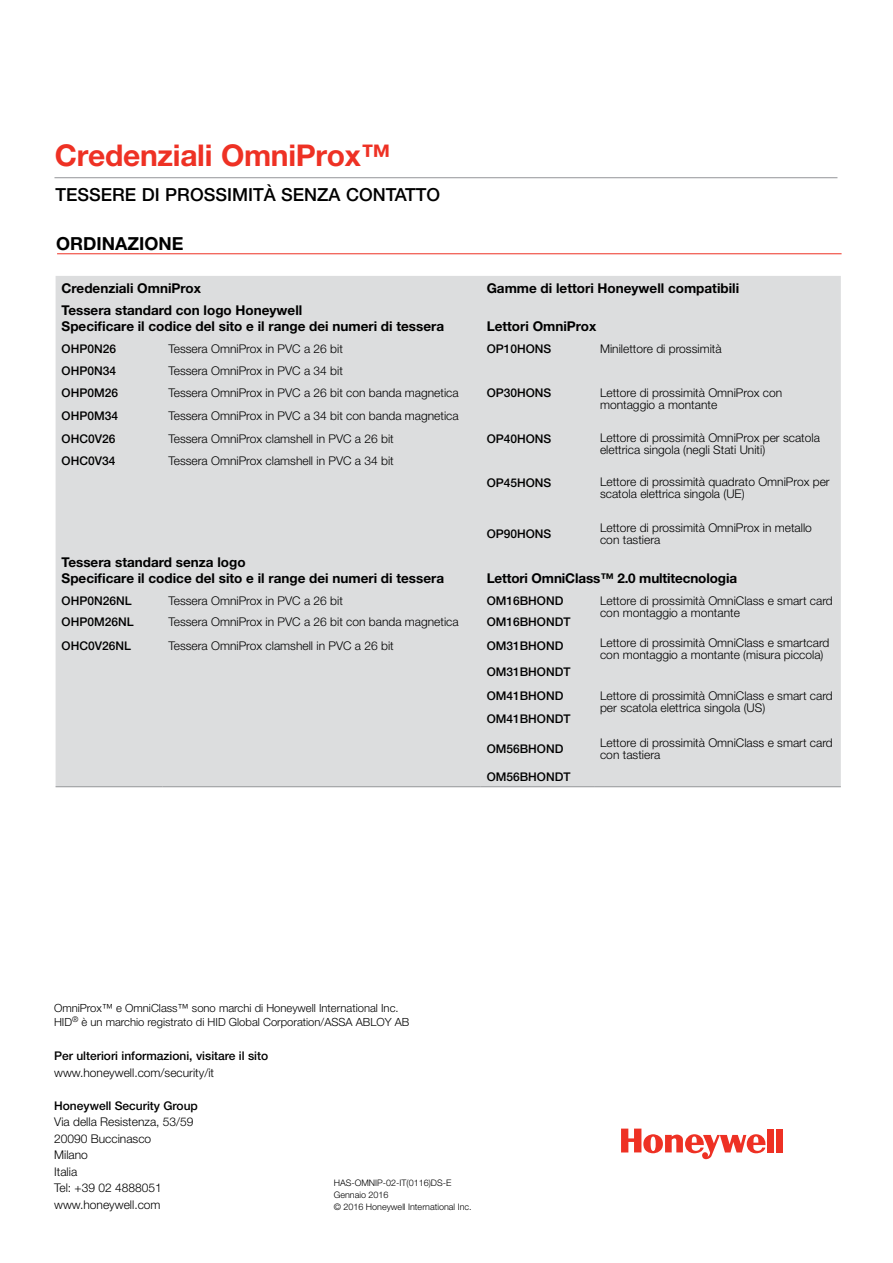
<style>
.page{position:relative;width:893px;height:1263px;background:#fff}
.page>*{position:absolute;margin:0;border:0;box-sizing:border-box;transform-origin:0 0}
.t1{font:700 30px "Helvetica Neue";letter-spacing:-.01em;color:#ee3124}
.t2{font:500 18px "Helvetica Neue";color:#000}
.t3{font:700 18px "Helvetica Neue";color:#000}
.t4{font:700 13.5px/16.2px "Helvetica Neue";color:#000}
.t5{font:300 12px/12px "Helvetica Neue";color:#000}
.t6{font:500 12px/23.9px "Helvetica Neue";color:#000}
.t7{font:300 11.25px/13.5px "Helvetica Neue";color:#000}
.t8{font:300 9px/12px "Helvetica Neue";color:#000}
</style>
<div class="page">
<div style="left:767px;top:1129px;width:7px;height:23px;background:#ee3124"></div>
<div style="left:776px;top:1129px;width:7px;height:23px;background:#ee3124"></div>
<svg style="left:621px;top:1129px;width:144px;height:30px"></svg>
<hr style="left:54px;top:177px;width:783px;height:1px;background:#939598">
<hr style="left:57px;top:253px;width:785px;height:1px;background:#ee3124">
<div style="left:56px;top:276px;width:785px;height:510px;background:#dcddde"></div>
<hr style="left:56px;top:786px;width:106px;height:1px;background:#939598">
<hr style="left:162px;top:786px;width:319px;height:1px;background:#939598">
<hr style="left:481px;top:786px;width:113px;height:1px;background:#939598">
<hr style="left:594px;top:786px;width:247px;height:1px;background:#939598">
<h1 class="t1" style="left:55px;top:137px;width:337px">Credenziali OmniProx™</h1>
<h2 class="t2" style="left:56px;top:183px;width:386px">TESSERE DI PROSSIMITÀ SENZA CONTATTO</h2>
<h2 class="t3" style="left:56px;top:232px;width:129px">ORDINAZIONE</h2>
<p class="t4" style="left:62px;top:279px;width:141px">Credenziali OmniProx</p>
<p class="t4" style="left:487px;top:279px;width:254px">Gamme di lettori Honeywell compatibili</p>
<p class="t4" style="left:62px;top:302px;width:384px">Tessera standard con logo Honeywell<br>Specificare il codice del sito e il range dei numeri di tessera</p>
<p class="t4" style="left:487px;top:318px;width:111px">Lettori OmniProx</p>
<p class="t6" style="left:62px;top:336px;width:56px">OHP0N26</p>
<p class="t5" style="left:168px;top:342px;width:176px">Tessera OmniProx in PVC a 26 bit</p>
<p class="t6" style="left:487px;top:336px;width:66px">OP10HONS</p>
<p class="t5" style="left:600px;top:342px;width:123px">Minilettore di prossimità</p>
<p class="t6" style="left:62px;top:358px;width:56px">OHP0N34</p>
<p class="t5" style="left:168px;top:364px;width:176px">Tessera OmniProx in PVC a 34 bit</p>
<p class="t6" style="left:62px;top:381px;width:58px">OHP0M26</p>
<p class="t5" style="left:168px;top:387px;width:292px">Tessera OmniProx in PVC a 26 bit con banda magnetica</p>
<p class="t6" style="left:487px;top:381px;width:66px">OP30HONS</p>
<p class="t5" style="left:600px;top:386px;width:184px">Lettore di prossimità OmniProx con montaggio a montante</p>
<p class="t6" style="left:62px;top:404px;width:58px">OHP0M34</p>
<p class="t5" style="left:168px;top:410px;width:292px">Tessera OmniProx in PVC a 34 bit con banda magnetica</p>
<p class="t6" style="left:62px;top:426px;width:55px">OHC0V26</p>
<p class="t5" style="left:168px;top:432px;width:227px">Tessera OmniProx clamshell in PVC a 26 bit</p>
<p class="t6" style="left:487px;top:426px;width:66px">OP40HONS</p>
<p class="t5" style="left:600px;top:432px;width:221px">Lettore di prossimità OmniProx per scatola elettrica singola (negli Stati Uniti)</p>
<p class="t6" style="left:62px;top:448px;width:55px">OHC0V34</p>
<p class="t5" style="left:168px;top:454px;width:227px">Tessera OmniProx clamshell in PVC a 34 bit</p>
<p class="t6" style="left:487px;top:471px;width:66px">OP45HONS</p>
<p class="t5" style="left:600px;top:476px;width:231px">Lettore di prossimità quadrato OmniProx per scatola elettrica singola (UE)</p>
<p class="t6" style="left:487px;top:522px;width:66px">OP90HONS</p>
<p class="t5" style="left:600px;top:522px;width:213px">Lettore di prossimità OmniProx in metallo con tastiera</p>
<p class="t4" style="left:62px;top:554px;width:384px">Tessera standard senza logo<br>Specificare il codice del sito e il range dei numeri di tessera</p>
<p class="t4" style="left:487px;top:570px;width:252px">Lettori OmniClass™ 2.0 multitecnologia</p>
<p class="t6" style="left:62px;top:588px;width:72px">OHP0N26NL</p>
<p class="t5" style="left:168px;top:594px;width:176px">Tessera OmniProx in PVC a 26 bit</p>
<p class="t6" style="left:487px;top:588px;width:78px">OM16BHOND</p>
<p class="t5" style="left:600px;top:594px;width:234px">Lettore di prossimità OmniClass e smart card con montaggio a montante</p>
<p class="t6" style="left:62px;top:610px;width:74px">OHP0M26NL</p>
<p class="t5" style="left:168px;top:615px;width:292px">Tessera OmniProx in PVC a 26 bit con banda magnetica</p>
<p class="t6" style="left:487px;top:610px;width:85px">OM16BHONDT</p>
<p class="t6" style="left:62px;top:633px;width:71px">OHC0V26NL</p>
<p class="t5" style="left:168px;top:639px;width:227px">Tessera OmniProx clamshell in PVC a 26 bit</p>
<p class="t6" style="left:487px;top:633px;width:78px">OM31BHOND</p>
<p class="t5" style="left:600px;top:637px;width:231px">Lettore di prossimità OmniClass e smartcard con montaggio a montante (misura piccola)</p>
<p class="t6" style="left:487px;top:659px;width:85px">OM31BHONDT<br>OM41BHOND</p>
<p class="t5" style="left:600px;top:689px;width:234px">Lettore di prossimità OmniClass e smart card per scatola elettrica singola (US)</p>
<p class="t6" style="left:487px;top:707px;width:85px">OM41BHONDT</p>
<p class="t6" style="left:487px;top:737px;width:78px">OM56BHOND</p>
<p class="t5" style="left:600px;top:737px;width:234px">Lettore di prossimità OmniClass e smart card con tastiera</p>
<p class="t6" style="left:487px;top:764px;width:85px">OM56BHONDT</p>
<p class="t7" style="left:54px;top:1001px;width:357px">OmniProx™ e OmniClass™ sono marchi di Honeywell International Inc.<br>HID<sup>®</sup> è un marchio registrato di HID Global Corporation/ASSA ABLOY AB</p>
<p class="t6" style="left:54px;top:1044px;width:216px">Per ulteriori informazioni, visitare il sito</p>
<p class="t5" style="left:54px;top:1066px;width:162px">www.honeywell.com/security/it</p>
<p class="t6" style="left:54px;top:1094px;width:145px">Honeywell Security Group</p>
<p class="t5" style="left:54px;top:1114px;width:141px;line-height:16.5px">Via della Resistenza, 53/59<br>20090 Buccinasco<br>Milano<br>Italia<br>Tel: +39 02 4888051 www.honeywell.com</p>
<p class="t8" style="left:334px;top:1176px;width:139px">HAS-OMNIP-02-IT(0116)DS-E<br>Gennaio 2016<br>© 2016 Honeywell International Inc.</p>
</div>
